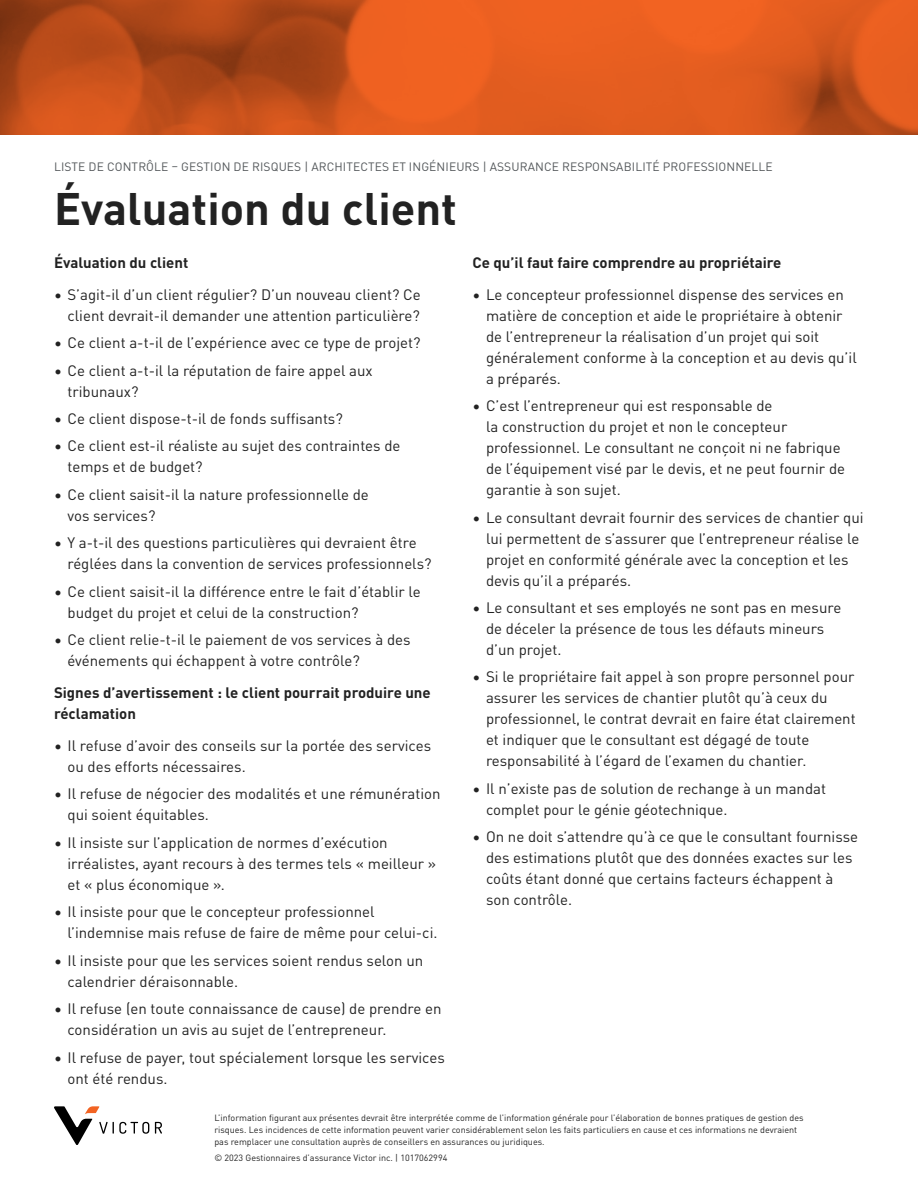
<style>
.page{position:relative;width:918px;height:1188px;background:#fff}
.page>*{position:absolute;margin:0;border:0;box-sizing:border-box;transform-origin:0 0}
.Page_Title_30_36{font:700 45px "DINOT";color:#222}
.t1{font:15px/21px "DINOT";color:#222}
.Body_Text_Bold_10_14{font:700 15px/21px "DINOT";color:#222}
.Sub-nomenclature_8_1{font:12px "DINOT";letter-spacing:.01em;color:#53575a}
.Disclaimer_Text_6_8{font:9px/12px "DINOT";color:#222}
</style>
<div class="page">
<svg style="left:0;top:0;width:918px;height:135px"></svg>
<svg style="left:155px;top:1122px;width:7px;height:12px"></svg>
<svg style="left:54px;top:1106px;width:95px;height:39px"></svg>
<p class="Sub-nomenclature_8_1" style="left:54px;top:158px;width:720px">LISTE DE CONTRÔLE – GESTION DE RISQUES | ARCHITECTES ET INGÉNIEURS | ASSURANCE RESPONSABILITÉ PROFESSIONNELLE</p>
<h1 class="Page_Title_30_36" style="left:54px;top:174px;width:405px">Évaluation du client</h1>
<p class="Body_Text_Bold_10_14" style="left:54px;top:250px;width:136px">Évaluation du client</p>
<p class="t1" style="left:54px;top:282px;width:368px;text-align:right">• S’agit-il d’un client régulier? D’un nouveau client? Ce client devrait-il demander une attention particulière?</p>
<p class="t1" style="left:54px;top:331px;width:368px">• Ce client a-t-il de l’expérience avec ce type de projet?</p>
<p class="t1" style="left:68px;top:358px;width:307px;text-indent:-14px">• Ce client a-t-il la réputation de faire appel aux tribunaux?</p>
<p class="t1" style="left:54px;top:407px;width:290px">• Ce client dispose-t-il de fonds suffisants?</p>
<p class="t1" style="left:68px;top:434px;width:335px;text-indent:-14px">• Ce client est-il réaliste au sujet des contraintes de temps et de budget?</p>
<p class="t1" style="left:68px;top:483px;width:303px;text-indent:-14px">• Ce client saisit-il la nature professionnelle de vos services?</p>
<p class="t1" style="left:68px;top:531px;width:366px;text-indent:-14px">• Y a-t-il des questions particulières qui devraient être réglées dans la convention de services professionnels?</p>
<p class="t1" style="left:68px;top:580px;width:355px;text-indent:-14px">• Ce client saisit-il la différence entre le fait d’établir le budget du projet et celui de la construction?</p>
<p class="t1" style="left:68px;top:628px;width:345px;text-indent:-14px">• Ce client relie-t-il le paiement de vos services à des événements qui échappent à votre contrôle?</p>
<p class="Body_Text_Bold_10_14" style="left:54px;top:681px;width:378px">Signes d’avertissement : le client pourrait produire une réclamation</p>
<p class="t1" style="left:68px;top:734px;width:365px;text-indent:-14px">• Il refuse d’avoir des conseils sur la portée des services ou des efforts nécessaires.</p>
<p class="t1" style="left:68px;top:782px;width:375px;text-indent:-14px">• Il refuse de négocier des modalités et une rémunération qui soient équitables.</p>
<p class="t1" style="left:68px;top:831px;width:370px;text-indent:-14px">• Il insiste sur l’application de normes d’exécution irréalistes, ayant recours à des termes tels « meilleur » et « plus économique ».</p>
<p class="t1" style="left:68px;top:900px;width:372px;text-indent:-14px">• Il insiste pour que le concepteur professionnel l’indemnise mais refuse de faire de même pour celui-ci.</p>
<p class="t1" style="left:68px;top:949px;width:357px;text-indent:-14px">• Il insiste pour que les services soient rendus selon un calendrier déraisonnable.</p>
<p class="t1" style="left:68px;top:997px;width:376px;text-indent:-14px">• Il refuse (en toute connaissance de cause) de prendre en considération un avis au sujet de l’entrepreneur.</p>
<p class="t1" style="left:68px;top:1046px;width:379px;text-indent:-14px">• Il refuse de payer, tout spécialement lorsque les services ont été rendus.</p>
<p class="Body_Text_Bold_10_14" style="left:472px;top:250px;width:310px">Ce qu’il faut faire comprendre au propriétaire</p>
<p class="t1" style="left:486px;top:282px;width:372px;text-indent:-14px">• Le concepteur professionnel dispense des services en matière de conception et aide le propriétaire à obtenir de l’entrepreneur la réalisation d’un projet qui soit généralement conforme à la conception et au devis qu’il a préparés.</p>
<p class="t1" style="left:486px;top:394px;width:361px;text-indent:-14px">• C’est l’entrepreneur qui est responsable de<br>la construction du projet et non le concepteur professionnel. Le consultant ne conçoit ni ne fabrique de l’équipement visé par le devis, et ne peut fournir de garantie à son sujet.</p>
<p class="t1" style="left:486px;top:505px;width:379px;text-indent:-14px">• Le consultant devrait fournir des services de chantier qui lui permettent de s’assurer que l’entrepreneur réalise le projet en conformité générale avec la conception et les devis qu’il a préparés.</p>
<p class="t1" style="left:486px;top:596px;width:357px;text-indent:-14px">• Le consultant et ses employés ne sont pas en mesure de déceler la présence de tous les défauts mineurs d’un projet.</p>
<p class="t1" style="left:486px;top:665px;width:371px;text-indent:-14px">• Si le propriétaire fait appel à son propre personnel pour assurer les services de chantier plutôt qu’à ceux du professionnel, le contrat devrait en faire état clairement et indiquer que le consultant est dégagé de toute responsabilité à l’égard de l’examen du chantier.</p>
<p class="t1" style="left:486px;top:777px;width:342px;text-indent:-14px">• Il n’existe pas de solution de rechange à un mandat complet pour le génie géotechnique.</p>
<p class="t1" style="left:486px;top:825px;width:374px;text-indent:-14px">• On ne doit s’attendre qu’à ce que le consultant fournisse des estimations plutôt que des données exactes sur les coûts étant donné que certains facteurs échappent à son contrôle.</p>
<p class="Disclaimer_Text_6_8" style="left:214px;top:1111px;width:591px">L’information figurant aux présentes devrait être interprétée comme de l’information générale pour l’élaboration de bonnes pratiques de gestion des risques. Les incidences de cette information peuvent varier considérablement selon les faits particuliers en cause et ces informations ne devraient pas remplacer une consultation auprès de conseillers en assurances ou juridiques.</p>
<p class="Disclaimer_Text_6_8" style="left:214px;top:1151px;width:235px">© 2023 Gestionnaires d’assurance Victor inc. | 1017062994</p>
</div>
